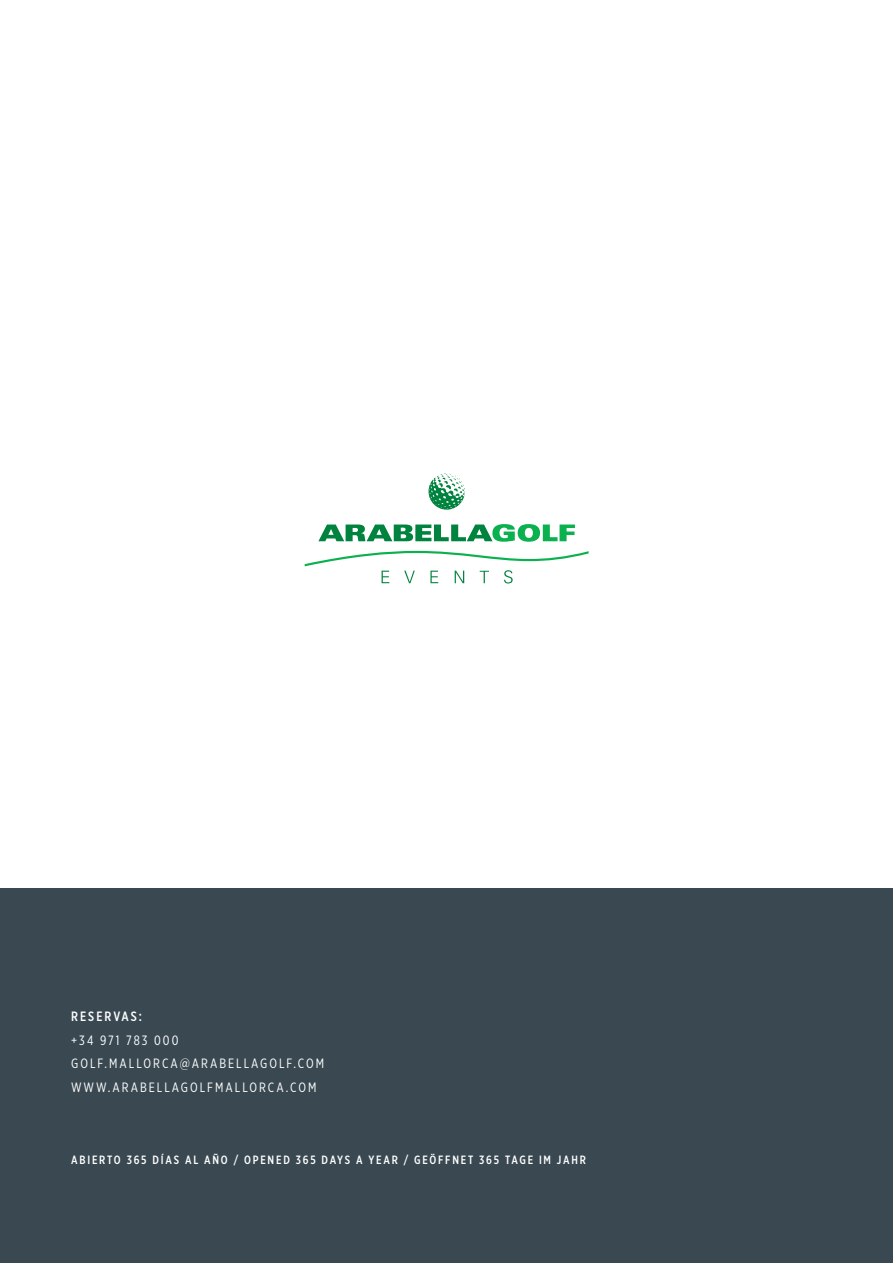
<style>
.page{position:relative;width:893px;height:1263px;background:#fff}
.page>*{position:absolute;margin:0;border:0;box-sizing:border-box;transform-origin:0 0}
.t1{font:13.5px/23.7px "Gotham X Narrow";letter-spacing:.15em;color:#fff}
.t2{font:500 13.5px "Gotham X Narrow";letter-spacing:.15em;color:#fff}
.t3{font:500 12px "Gotham X Narrow";letter-spacing:.15em;color:#fff}
</style>
<div class="page">
<div style="left:0;top:889px;width:893px;height:374px;background:#3a4951"></div>
<svg style="left:318px;top:524px;width:257px;height:18px"></svg>
<svg style="left:428px;top:473px;width:37px;height:37px"></svg>
<svg style="left:305px;top:551px;width:284px;height:32px"></svg>
<p class="t2" style="left:71px;top:1008px;width:72px">RESERVAS:</p>
<p class="t1" style="left:71px;top:1028px;width:254px">+34 971 783 000<br>GOLF.MALLORCA@ARABELLAGOLF.COM<br>WWW.ARABELLAGOLFMALLORCA.COM</p>
<p class="t3" style="left:71px;top:1152px;width:516px">ABIERTO 365 DÍAS AL AÑO / OPENED 365 DAYS A YEAR / GEÖFFNET 365 TAGE IM JAHR</p>
</div>
